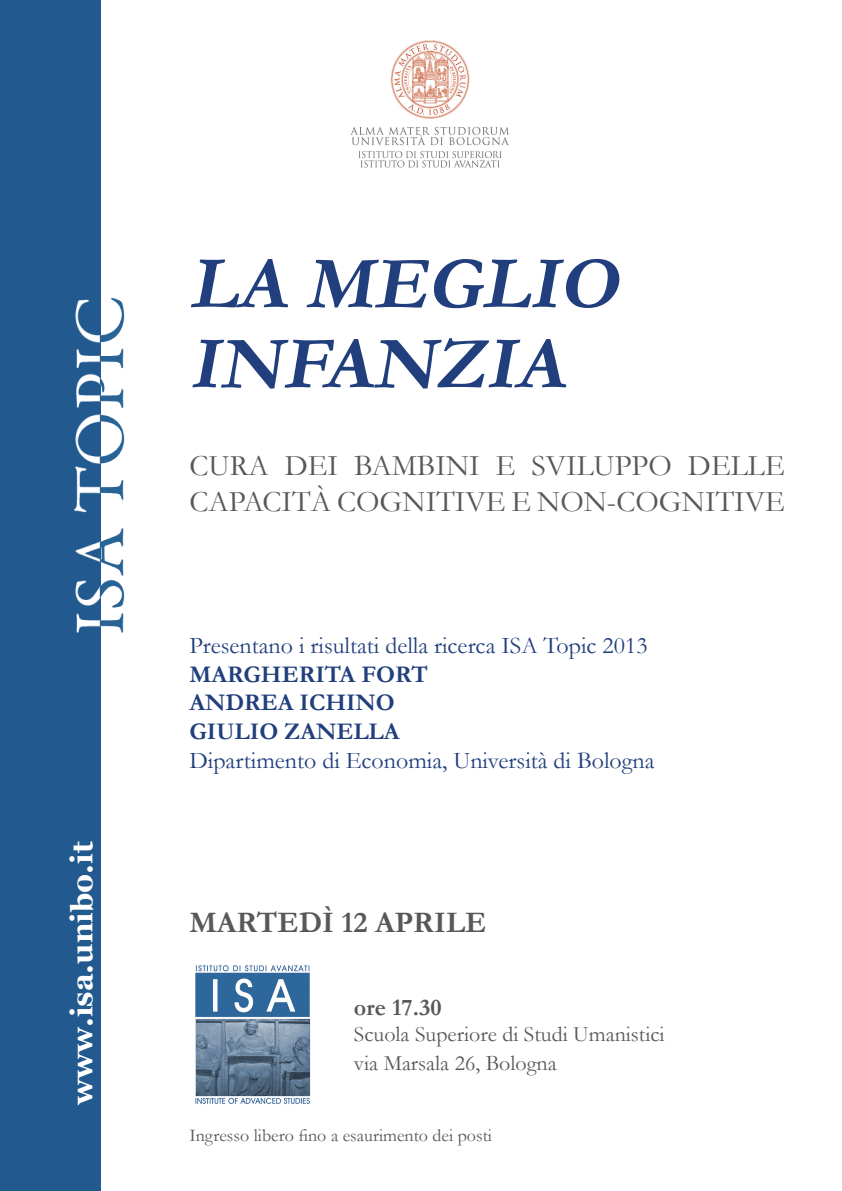
<style>
.page{position:relative;width:842px;height:1191px;background:#fff}
.page>*{position:absolute;margin:0;border:0;box-sizing:border-box;transform-origin:0 0}
.t1{font:italic 700 75px/80px "Garamond";color:#213e7d}
.t2{font:30px/36px "Garamond";color:#57585a}
.t3{font:700 30px "Georgia";color:#fff}
.t4{font:700 30px "Garamond";color:#57585a}
.t5{font:24px "Garamond";color:#213e7d}
.t6{font:700 24px/28.8px "Garamond";color:#213e7d}
.t7{font:700 24px "Garamond";color:#57585a}
.t8{font:22px/28.8px "Garamond";color:#57585a}
.t9{font:18px "Garamond";color:#57585a}
</style>
<div class="page">
<div style="left:0;top:0;width:100px;height:1191px;background:#22598e"></div>
<img style="left:74px;top:297px;width:51px;height:336px">
<img style="left:195px;top:965px;width:116px;height:139px">
<img style="left:350px;top:40px;width:159px;height:128px">
<p class="t3" style="left:63px;top:1105px;width:265px;rotate:-90deg">www.isa.unibo.it</p>
<h1 class="t1" style="left:189px;top:244px;width:448px">LA MEGLIO<br>INFANZIA</h1>
<p class="t2" style="left:189px;top:447px;width:597px">cura dei bambini e sviluppo delle capacità cognitive e non-cognitive</p>
<p class="t5" style="left:189px;top:629px;width:325px">Presentano i risultati della ricerca ISA</p>
<p class="t5" style="left:544px;top:629px;width:105px">Topic 2013</p>
<p class="t6" style="left:189px;top:659px;width:240px">MARGHERITA FORT<br>ANDREA ICHINO<br>GIULIO ZANELLA</p>
<p class="t5" style="left:189px;top:744px;width:467px">Dipartimento di Economia, Università di Bologna</p>
<p class="t4" style="left:189px;top:902px;width:297px">MARTEDÌ 12 APRILE</p>
<p class="t7" style="left:354px;top:991px;width:89px">ORE 17.30</p>
<p class="t8" style="left:354px;top:1019px;width:312px">Scuola Superiore di Studi Umanistici via Marsala 26, Bologna</p>
<p class="t9" style="left:189px;top:1123px;width:304px">Ingresso libero fino a esaurimento dei posti</p>
</div>
